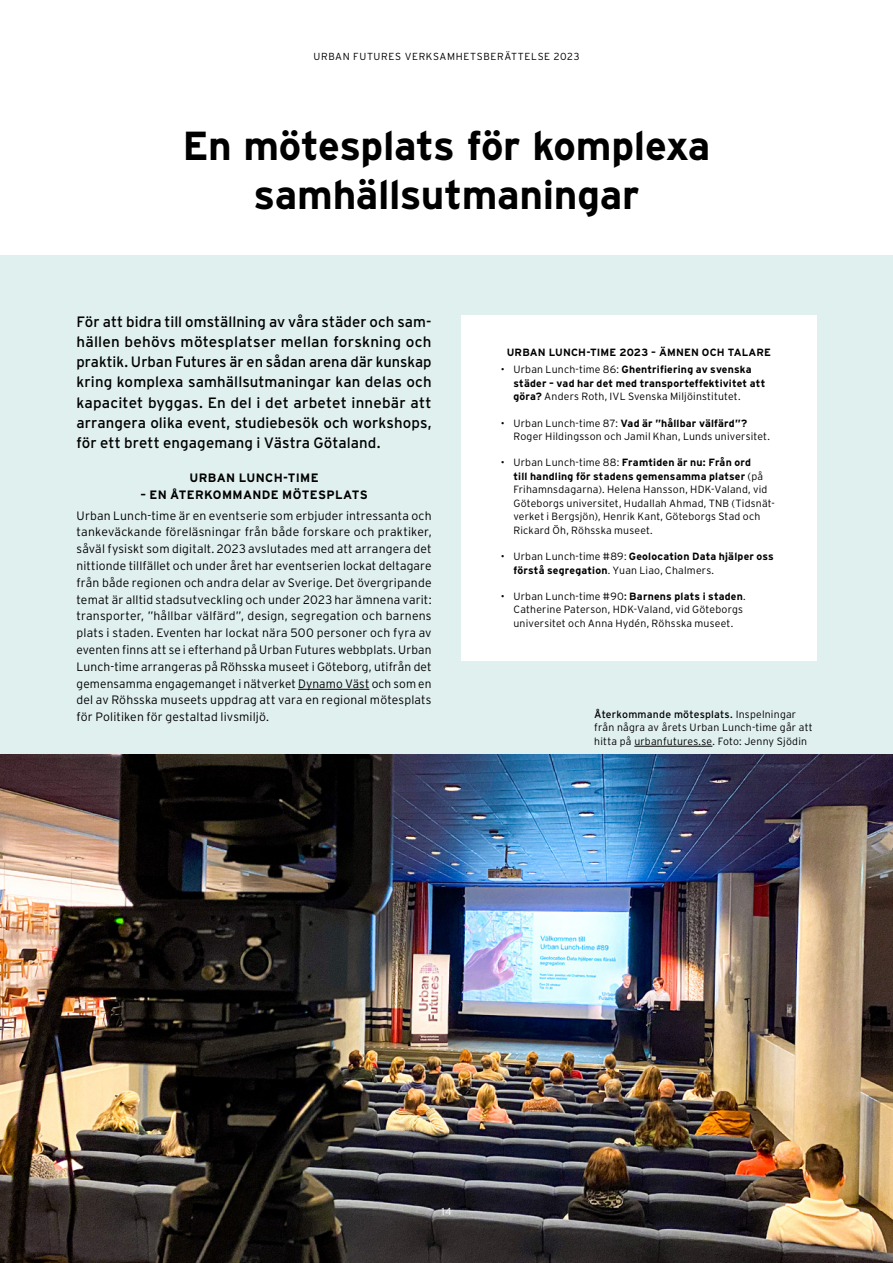
<style>
.page{position:relative;width:893px;height:1263px;background:#fff}
.page>*{position:absolute;margin:0;border:0;box-sizing:border-box;transform-origin:0 0}
.Kapitelrubrik{font:700 40.5px/49.5px "Interstate";letter-spacing:-.01em;color:#000;text-align:center}
.Ingress{font:15px/20.2px "Interstate";letter-spacing:.005em;color:#000;text-align:justify}
.Brödtext{font:300 12.15px/16.8px "Interstate";letter-spacing:.01em;color:#000;text-align:justify}
.Underrubrik{font:700 12.15px "Interstate";letter-spacing:.03em;color:#000}
.Bildtext_och_Referenser{font:300 10.5px/13.5px "Interstate";letter-spacing:.02em;color:#000}
.Tabell_Rubrik{font:700 10.5px/13.5px "Interstate";letter-spacing:.015em;color:#000}
.t1{font:300 10.2px "Interstate";letter-spacing:.06em;color:#000}
.t2{font:300 10.2px "Interstate";color:#fff}
.s1{font-weight:300}
.s2{font-weight:700}
.s3{font-weight:400}
</style>
<div class="page">
<div style="left:0;top:255px;width:893px;height:1008px;background:#e0f0ef"></div>
<hr style="left:298px;top:689px;width:71px;height:1px;background:#000">
<div style="left:461px;top:315px;width:355px;height:345px;background:#fff"></div>
<img style="left:0;top:754px;width:893px;height:509px">
<hr style="left:634px;top:746px;width:78px;height:1px;background:#000">
<p class="t1" style="left:313px;top:51px;width:268px">URBAN FUTURES VERKSAMHETSBERÄTTELSE 2023</p>
<h1 class="Kapitelrubrik" style="left:183px;top:121px;width:529px">En mötesplats för komplexa samhällsutmaningar</h1>
<h1 class="Ingress" style="left:77px;top:311px;width:357px">För att bidra till omställning av våra städer och sam&shy;hällen behövs mötesplatser mellan forskning och praktik. Urban Futures är en sådan arena där kunskap kring komplexa samhällsutmaningar kan delas och kapacitet byggas. En del i det arbetet innebär att arrangera olika event, studiebesök och workshops, för ett brett engagemang i Västra Götaland.</h1>
<h2 class="Underrubrik" style="left:189px;top:471px;width:131px">URBAN LUNCH-TIME</h2>
<h2 class="Underrubrik" style="left:140px;top:487px;width:229px">– EN ÅTERKOMMANDE MÖTESPLATS</h2>
<p class="Brödtext" style="left:77px;top:507px;width:357px">Urban Lunch-time är en eventserie som erbjuder intressanta och tankeväckande föreläsningar från både forskare och praktiker, såväl fysiskt som digitalt. 2023 avslutades med att arrangera det nittionde tillfället och under året har eventserien lockat deltagare från både regionen och andra delar av Sverige. Det övergripande temat är alltid stadsutveckling och under 2023 har ämnena varit: transporter, ”hållbar välfärd”, design, segregation och barnens plats i staden. Eventen har lockat nära 500 personer och fyra av eventen finns att se i efterhand på Urban Futures webbplats. Urban Lunch-time arrangeras på Röhsska museet i Göteborg, utifrån det gemensamma engagemanget i nätverket Dynamo Väst och som en del av Röhsska museets uppdrag att vara en regional mötesplats för Politiken för gestaltad livsmiljö.</p>
<p class="Tabell_Rubrik" style="left:507px;top:345px;width:266px">URBAN LUNCH-TIME 2023 – ÄMNEN OCH TALARE</p>
<p class="Tabell_Rubrik" style="left:513px;top:363px;width:253px;text-indent:-13px"><span class="s1">• Urban Lunch-time 86:</span> Ghentrifiering av svenska städer – vad har det med transporteffektivitet att göra? <span class="s1">Anders Roth, IVL Svenska Miljöinstitutet.</span></p>
<p class="Bildtext_och_Referenser" style="left:513px;top:416px;width:258px;text-indent:-13px">• Urban Lunch-time 87: <span class="s2">Vad är ”hållbar välfärd”?<br></span>Roger Hildingsson och Jamil Khan, Lunds universitet.</p>
<p class="Bildtext_och_Referenser" style="left:513px;top:456px;width:263px;text-indent:-13px">• Urban Lunch-time 88: <span class="s2">Framtiden är nu: Från ord<br>till handling för stadens gemensamma platser</span> (på Frihamnsdagarna). Helena Hansson, HDK-Valand, vid Göteborgs universitet, Hudallah Ahmad, TNB (Tidsnät&shy;verket i Bergsjön), Henrik Kant, Göteborgs Stad och Rickard Öh, Röhsska museet.</p>
<p class="Tabell_Rubrik" style="left:513px;top:550px;width:262px;text-indent:-13px"><span class="s1">• Urban Lunch-time #89:</span> Geolocation Data hjälper oss förstå segregation<span class="s1">. Yuan Liao, Chalmers.</span></p>
<p class="Bildtext_och_Referenser" style="left:513px;top:589px;width:234px;text-indent:-13px">• Urban Lunch-time #90<span class="s3">:</span> <span class="s2">Barnens plats i staden</span>.<br>Catherine Paterson, HDK-Valand, vid Göteborgs universitet och Anna Hydén, Röhsska museet.</p>
<p class="Bildtext_och_Referenser" style="left:594px;top:707px;width:220px"><span class="s3">Återkommande mötesplats.</span> Inspelningar från några av årets Urban Lunch-time går att hitta på urbanfutures.se. Foto: Jenny Sjödin</p>
<p class="t2" style="left:441px;top:1205px;width:12px">14</p>
</div>
